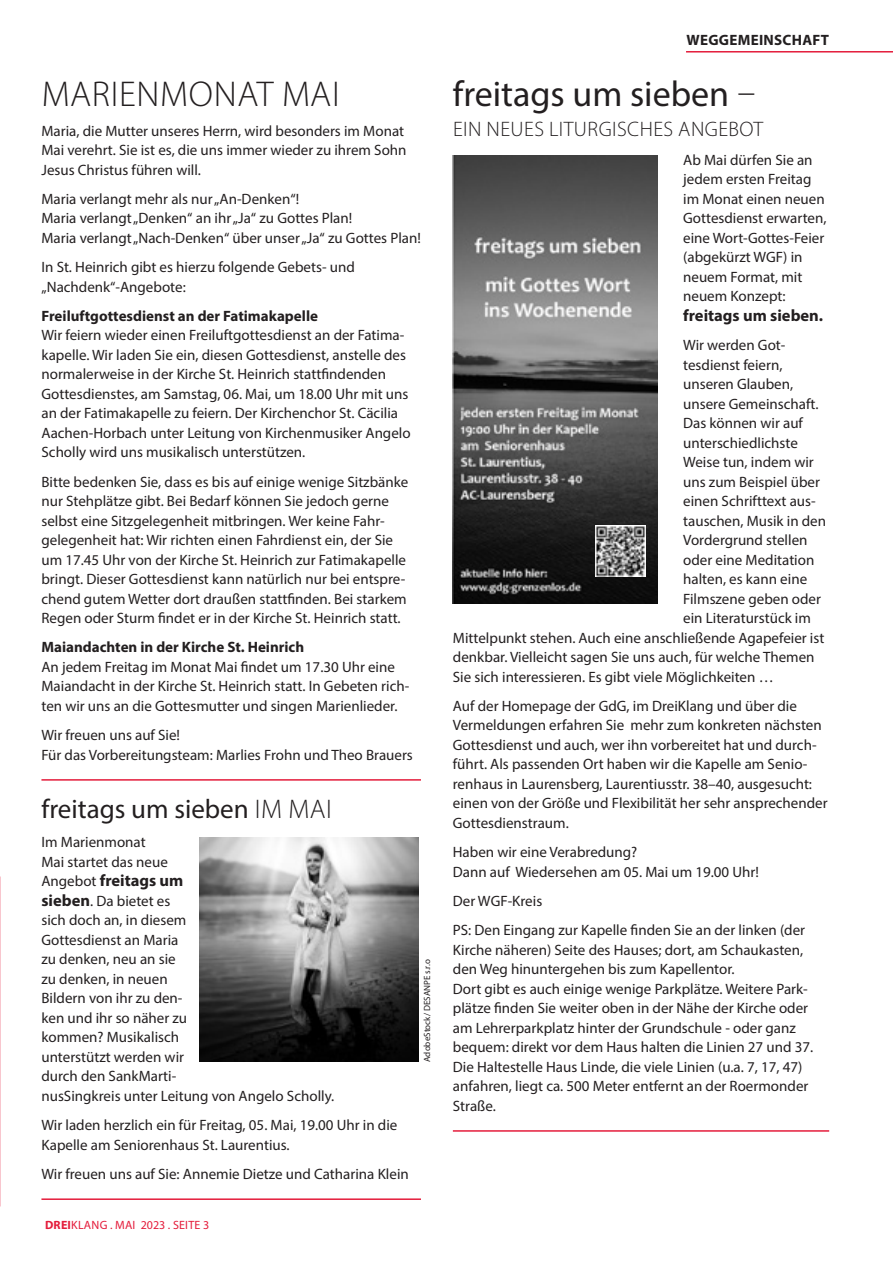
<style>
.page{position:relative;width:893px;height:1263px;background:#fff}
.page>*{position:absolute;margin:0;border:0;box-sizing:border-box;transform-origin:0 0}
.Überschrift_24{font:36px "Myriad Pro";color:#231f20}
.Überschrift_24-2{font:300 36px "Myriad Pro";letter-spacing:.02em;color:#231f20}
.Überschrift_18{font:27px "Myriad Pro";color:#231f20}
.Überschrift_14_ohne{font:300 21px "Myriad Pro";letter-spacing:.02em;color:#231f20}
.Fließtext{font:700 16.5px "Myriad Pro";color:#231f20}
.Fließtext-2{font:15px/19.5px "Myriad Pro";color:#231f20}
.Fließtext_mit_Linie{font:15px/19.5px "Myriad Pro";color:#231f20}
.Fließtext_ohne_Absta{font:15px "Myriad Pro";color:#231f20}
.Fließtext_ohne_Absta-2{font:700 15px "Myriad Pro";color:#231f20}
.Fließtext_ohne_Absta-3{font:700 15px "Myriad Pro";letter-spacing:.02em;color:#231f20}
.t1{font:12px "Myriad Pro";letter-spacing:.02em;color:#e41c3b}
.Bildnachweis_schwarz{font:9px "Myriad Pro";color:#231f20}
.s1{font-weight:300}
.s2{font-weight:400;font-size:15px}
.s3{font-weight:700;font-size:16.5px}
.s4{font-weight:700}
</style>
<div class="page">
<hr style="left:453px;top:1130px;width:376px;height:2px;background:#e41c3b">
<hr style="left:41px;top:779px;width:380px;height:2px;background:#e41c3b">
<hr style="left:41px;top:1198px;width:380px;height:2px;background:#e41c3b">
<img style="left:453px;top:155px;width:205px;height:449px">
<img style="left:595px;top:526px;width:51px;height:50px">
<img style="left:200px;top:838px;width:219px;height:224px">
<hr style="left:686px;top:51px;width:207px;height:2px;background:#e41c3b">
<p class="Überschrift_24-2" style="left:42px;top:73px;width:299px">MARIENMONAT MAI</p>
<p class="Fließtext-2" style="left:41px;top:121px;width:367px">Maria, die Mutter unseres Herrn, wird besonders im Monat<br>Mai verehrt. Sie ist es, die uns immer wieder zu ihrem Sohn<br>Jesus Christus führen will.</p>
<p class="Fließtext_ohne_Absta" style="left:41px;top:190px;width:259px">Maria verlangt mehr als nur „An-Denken“!</p>
<p class="Fließtext_ohne_Absta" style="left:41px;top:209px;width:312px">Maria verlangt „Denken“ an ihr „Ja“ zu Gottes Plan!</p>
<p class="Fließtext-2" style="left:41px;top:228px;width:381px">Maria verlangt „Nach-Denken“ über unser „Ja“ zu Gottes Plan!</p>
<p class="Fließtext-2" style="left:41px;top:257px;width:315px">In St. Heinrich gibt es hierzu folgende Gebets- und „Nachdenk“-Angebote:</p>
<p class="Fließtext_ohne_Absta-2" style="left:41px;top:306px;width:278px">Freiluftgottesdienst an der Fatimakapelle</p>
<p class="Fließtext-2" style="left:41px;top:325px;width:371px">Wir feiern wieder einen Freiluftgottesdienst an der Fatima&shy;kapelle. Wir laden Sie ein, diesen Gottesdienst, anstelle des normalerweise in der Kirche St. Heinrich stattfindenden Gottesdienstes, am Samstag, 06. Mai, um 18.00 Uhr mit uns an der Fatimakapelle zu feiern. Der Kirchenchor St. Cäcilia Aachen-Horbach unter Leitung von Kirchenmusiker Angelo Scholly wird uns musikalisch unterstützen.</p>
<p class="Fließtext-2" style="left:41px;top:472px;width:368px">Bitte bedenken Sie, dass es bis auf einige wenige Sitzbänke nur Stehplätze gibt. Bei Bedarf können Sie jedoch gerne selbst eine Sitzgelegenheit mitbringen. Wer keine Fahr&shy;gelegenheit hat: Wir richten einen Fahrdienst ein, der Sie um 17.45 Uhr von der Kirche St. Heinrich zur Fatimakapelle bringt. Dieser Gottesdienst kann natürlich nur bei entspre&shy;chend gutem Wetter dort draußen stattfinden. Bei starkem Regen oder Sturm findet er in der Kirche St. Heinrich statt.</p>
<p class="Fließtext_ohne_Absta-2" style="left:41px;top:637px;width:264px">Maiandachten in der Kirche St. Heinrich</p>
<p class="Fließtext-2" style="left:41px;top:657px;width:369px">An jedem Freitag im Monat Mai findet um 17.30 Uhr eine<br>Maiandacht in der Kirche St. Heinrich statt. In Gebeten rich&shy;ten wir uns an die Gottesmutter und singen Marienlieder.</p>
<p class="Fließtext_ohne_Absta" style="left:41px;top:726px;width:140px">Wir freuen uns auf Sie!</p>
<p class="Fließtext_mit_Linie" style="left:41px;top:745px;width:373px">Für das Vorbereitungsteam: Marlies Frohn und Theo Brauers</p>
<p class="Überschrift_18" style="left:41px;top:792px;width:292px">freitags um sieben <span class="s1">IM MAI</span></p>
<p class="Fließtext-2" style="left:41px;top:832px;width:128px">Im Marienmonat<br>Mai startet das neue</p>
<p class="Fließtext" style="left:41px;top:870px;width:143px"><span class="s2">Angebot</span> freitags um</p>
<p class="Fließtext-2" style="left:41px;top:891px;width:294px"><span class="s3">sieben</span>. Da bietet es<br>sich doch an, in diesem<br>Gottesdienst an Maria<br>zu denken, neu an sie<br>zu denken, in neuen<br>Bildern von ihr zu den-<br>ken und ihr so näher zu<br>kommen? Musikalisch<br>unterstützt werden wir<br>durch den SankMarti-<br>nusSingkreis unter Leitung von Angelo Scholly.</p>
<p class="Fließtext-2" style="left:41px;top:1115px;width:357px">Wir laden herzlich ein für Freitag, 05. Mai, 19.00 Uhr in die<br>Kapelle am Seniorenhaus St. Laurentius.</p>
<p class="Fließtext_mit_Linie" style="left:41px;top:1164px;width:369px">Wir freuen uns auf Sie: Annemie Dietze und Catharina Klein</p>
<p class="Bildnachweis_schwarz" style="left:422px;top:1062px;width:104px;rotate:-90deg">AdobeStock/ DESANPE s.r.o</p>
<p class="t1" style="left:45px;top:1218px;width:166px"><span class="s4">DREI</span>KLANG . MAI 2023 . SEITE 3</p>
<p class="Fließtext_ohne_Absta-3" style="left:686px;top:30px;width:144px">WEGGEMEINSCHAFT</p>
<p class="Überschrift_24" style="left:453px;top:72px;width:304px">freitags um sieben <span class="s1">–</span></p>
<p class="Überschrift_14_ohne" style="left:453px;top:116px;width:312px">EIN NEUES LITURGISCHES ANGEBOT</p>
<p class="Fließtext-2" style="left:683px;top:150px;width:145px">Ab Mai dürfen Sie an jedem ersten Freitag im Monat einen neuen<br>Gottesdienst erwarten, eine Wort-Gottes-Feier (abgekürzt WGF) in neuem Format, mit neuem Konzept:</p>
<p class="Fließtext" style="left:683px;top:304px;width:142px">freitags um sieben.</p>
<p class="Fließtext-2" style="left:683px;top:335px;width:104px">Wir werden Got-</p>
<p class="Fließtext-2" style="left:683px;top:355px;width:101px">tesdienst feiern,</p>
<p class="Fließtext-2" style="left:683px;top:374px;width:112px">unseren Glauben,</p>
<p class="Fließtext-2" style="left:683px;top:394px;width:137px">unsere Gemeinschaft.</p>
<p class="Fließtext-2" style="left:683px;top:413px;width:121px">Das können wir auf</p>
<p class="Fließtext-2" style="left:683px;top:433px;width:116px">unterschiedlichste</p>
<p class="Fließtext-2" style="left:683px;top:452px;width:132px">Weise tun, indem wir</p>
<p class="Fließtext-2" style="left:683px;top:472px;width:138px">uns zum Beispiel über</p>
<p class="Fließtext-2" style="left:683px;top:491px;width:134px">einen Schrifttext aus-</p>
<p class="Fließtext-2" style="left:683px;top:511px;width:144px">tauschen, Musik in den</p>
<p class="Fließtext-2" style="left:683px;top:530px;width:126px">Vordergrund stellen</p>
<p class="Fließtext-2" style="left:683px;top:550px;width:133px">oder eine Meditation</p>
<p class="Fließtext-2" style="left:683px;top:569px;width:125px">halten, es kann eine</p>
<p class="Fließtext-2" style="left:683px;top:589px;width:139px">Filmszene geben oder</p>
<p class="Fließtext-2" style="left:683px;top:608px;width:129px">ein Literaturstück im</p>
<p class="Fließtext-2" style="left:453px;top:628px;width:373px">Mittelpunkt stehen. Auch eine anschließende Agapefeier ist</p>
<p class="Fließtext-2" style="left:453px;top:647px;width:363px">denkbar. Vielleicht sagen Sie uns auch, für welche Themen</p>
<p class="Fließtext-2" style="left:453px;top:667px;width:322px">Sie sich interessieren. Es gibt viele Möglichkeiten …</p>
<p class="Fließtext-2" style="left:453px;top:696px;width:376px">Auf der Homepage der GdG, im DreiKlang und über die Vermeldungen erfahren Sie mehr zum konkreten nächsten Gottesdienst und auch, wer ihn vorbereitet hat und durch&shy;führt. Als passenden Ort haben wir die Kapelle am Senio&shy;renhaus in Laurensberg, Laurentiusstr. 38–40, ausgesucht: einen von der Größe und Flexibilität her sehr ansprechender Gottesdienstraum.</p>
<p class="Fließtext_ohne_Absta" style="left:453px;top:843px;width:186px">Haben wir eine Verabredung?</p>
<p class="Fließtext-2" style="left:453px;top:862px;width:307px">Dann auf Wiedersehen am 05. Mai um 19.00 Uhr!</p>
<p class="Fließtext-2" style="left:453px;top:891px;width:91px">Der WGF-Kreis</p>
<p class="Fließtext_mit_Linie" style="left:453px;top:920px;width:362px">PS: Den Eingang zur Kapelle finden Sie an der linken (der Kirche näheren) Seite des Hauses; dort, am Schaukasten, den Weg hinuntergehen bis zum Kapellentor.<br>Dort gibt es auch einige wenige Parkplätze. Weitere Park&shy;plätze finden Sie weiter oben in der Nähe der Kirche oder am Lehrerparkplatz hinter der Grundschule - oder ganz bequem: direkt vor dem Haus halten die Linien 27 und 37.<br>Die Haltestelle Haus Linde, die viele Linien (u.a. 7, 17, 47) anfahren, liegt ca. 500 Meter entfernt an der Roermonder Straße.</p>
</div>
